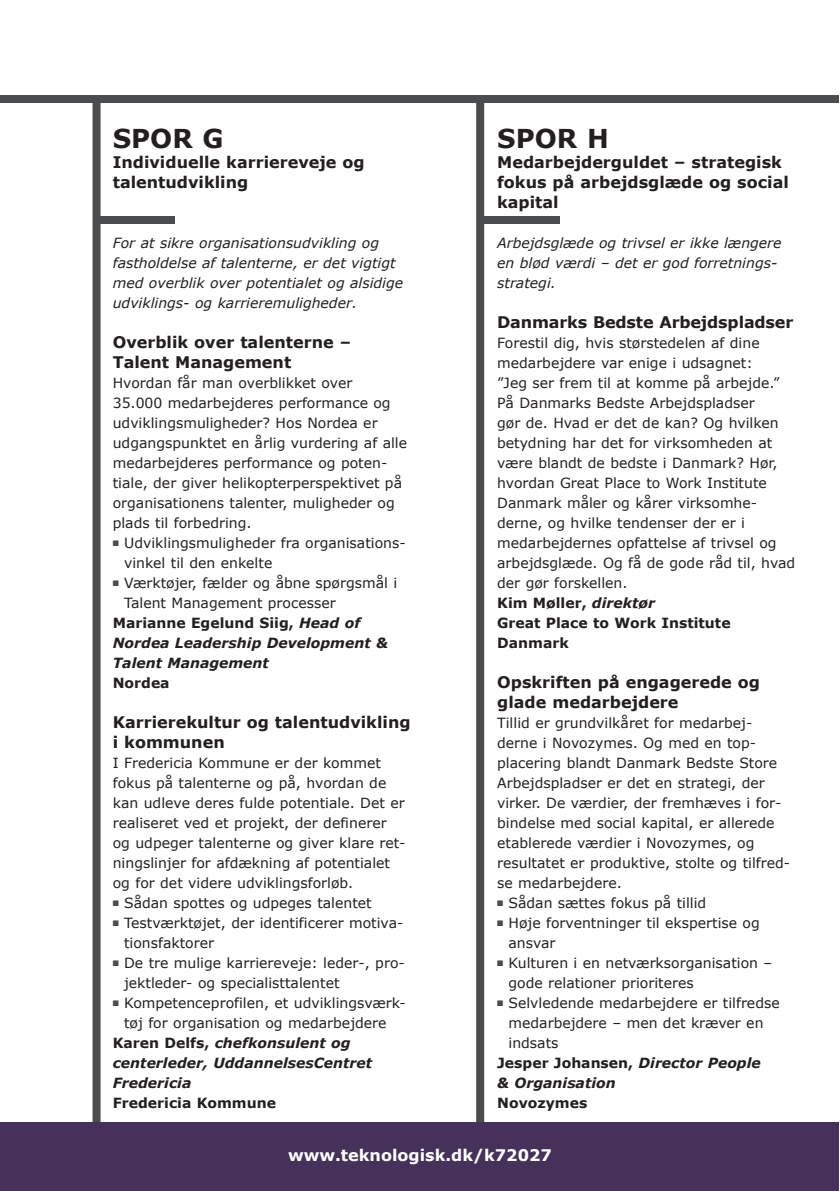
<style>
.page{position:relative;width:840px;height:1191px;background:#fff}
.page>*{position:absolute;margin:0;border:0;box-sizing:border-box;transform-origin:0 0}
.t1{font:700 26px "Verdana";color:#231f20}
.t2{font:700 16px/20px "Verdana";color:#231f20}
.t3{font:700 16px "Verdana";color:#fff}
.t4{font:14px/20px "Verdana";color:#231f20}
.t5{font:italic 14px/20px "Verdana";color:#231f20}
.t6{font:italic 700 14px "Verdana";color:#231f20}
.t7{font:700 14px "Verdana";color:#231f20}
.s1{color:#4b4c4d}
.s2{font-style:italic}
.s3{font-style:normal}
.s4{font-weight:700}
.s5{font-weight:700;font-style:italic}
</style>
<div class="page">
<div style="left:476px;top:102px;width:8px;height:1021px;background:#4b4c4d"></div>
<div style="left:92px;top:102px;width:8px;height:1021px;background:#4b4c4d"></div>
<div style="left:95px;top:216px;width:80px;height:7px;background:#4b4c4d"></div>
<div style="left:480px;top:216px;width:79px;height:7px;background:#4b4c4d"></div>
<div style="left:0;top:1123px;width:838px;height:68px;background:#46315a"></div>
<div style="left:0;top:95px;width:838px;height:7px;background:#4b4c4d"></div>
<h1 class="t1" style="left:113px;top:122px;width:112px">SPoR G</h1>
<p class="t2" style="left:113px;top:152px;width:253px">individuelle karriereveje og talentudvikling</p>
<p class="t5" style="left:113px;top:232px;width:292px">For at sikre organisationsudvikling og fastholdelse af talenterne, er det vigtigt med overblik over potentialet og alsidige udviklings- og karrieremuligheder.</p>
<p class="t2" style="left:113px;top:332px;width:240px">overblik over talenterne –<br>Talent Management</p>
<p class="t4" style="left:113px;top:372px;width:296px">hvordan får man overblikket over<br>35.000 medarbejderes performance og udviklingsmuligheder? hos Nordea er udgangspunktet en årlig vurdering af alle medarbejderes performance og poten&shy;tiale, der giver helikopterperspektivet på organisationens talenter, muligheder og plads til forbedring.</p>
<p class="t4" style="left:124px;top:532px;width:283px;text-indent:-11px"><span class="s1">■</span> udviklingsmuligheder fra organisations&shy;vinkel til den enkelte</p>
<p class="t4" style="left:113px;top:572px;width:286px"><span class="s1">■</span> Værktøjer, fælder og åbne spørgsmål i</p>
<p class="t4" style="left:124px;top:592px;width:213px">Talent management processer</p>
<p class="t7" style="left:113px;top:614px;width:249px">Marianne egelund Siig, <span class="s2">Head of</span></p>
<p class="t6" style="left:113px;top:634px;width:277px">Nordea Leadership Development &amp;</p>
<p class="t6" style="left:113px;top:654px;width:158px">Talent Management</p>
<p class="t7" style="left:113px;top:674px;width:58px">Nordea</p>
<p class="t2" style="left:113px;top:712px;width:299px">karrierekultur og talentudvikling i kommunen</p>
<p class="t4" style="left:113px;top:752px;width:294px">I Fredericia Kommune er der kommet fokus på talenterne og på, hvordan de kan udleve deres fulde potentiale. det er realiseret ved et projekt, der definerer og udpeger talenterne og giver klare ret&shy;ningslinjer for afdækning af potentialet og for det videre udviklingsforløb.</p>
<p class="t4" style="left:113px;top:892px;width:260px"><span class="s1">■</span> sådan spottes og udpeges talentet</p>
<p class="t4" style="left:124px;top:912px;width:281px;text-indent:-11px"><span class="s1">■</span> Testværktøjet, der identificerer motiva&shy;tionsfaktorer</p>
<p class="t4" style="left:124px;top:952px;width:282px;text-indent:-11px"><span class="s1">■</span> de tre mulige karriereveje: leder-, pro&shy;jektleder- og specialisttalentet</p>
<p class="t4" style="left:113px;top:992px;width:294px"><span class="s1">■</span> Kompetenceprofilen, et udviklingsværk-</p>
<p class="t4" style="left:124px;top:1012px;width:264px">tøj for organisation og medarbejdere</p>
<p class="t6" style="left:113px;top:1034px;width:239px"><span class="s3">karen Delfs,</span> chefkonsulent og</p>
<p class="t6" style="left:113px;top:1054px;width:261px">centerleder, UddannelsesCentret</p>
<p class="t6" style="left:113px;top:1074px;width:80px">Fredericia</p>
<p class="t7" style="left:113px;top:1094px;width:165px">fredericia kommune</p>
<h1 class="t1" style="left:497px;top:122px;width:113px">SPoR H</h1>
<p class="t2" style="left:497px;top:152px;width:293px">Medarbejderguldet – strategisk fokus på arbejdsglæde og social kapital</p>
<p class="t5" style="left:497px;top:232px;width:286px">Arbejdsglæde og trivsel er ikke længere en blød værdi – det er god forretnings&shy;strategi.</p>
<p class="t2" style="left:497px;top:312px;width:297px">Danmarks Bedste Arbejdspladser</p>
<p class="t4" style="left:497px;top:332px;width:299px">Forestil dig, hvis størstedelen af dine medarbejdere var enige i udsagnet:<br>”jeg ser frem til at komme på arbejde.”<br>På danmarks Bedste Arbejdspladser<br>gør de. hvad er det de kan? og hvilken betydning har det for virksomheden at være blandt de bedste i danmark? hør, hvordan Great Place to Work Institute danmark måler og kårer virksomhe&shy;derne, og hvilke tendenser der er i medarbejdernes opfattelse af trivsel og arbejdsglæde. og få de gode råd til, hvad der gør forskellen.<br><span class="s4">kim Møller,</span> <span class="s5">direktør<br></span><span class="s4">Great Place to Work institute<br>Danmark</span></p>
<p class="t2" style="left:497px;top:672px;width:264px">opskriften på engagerede og glade medarbejdere</p>
<p class="t4" style="left:497px;top:712px;width:294px">Tillid er grundvilkåret for medarbej&shy;derne i Novozymes. og med en top&shy;placering blandt danmark Bedste store Arbejdspladser er det en strategi, der virker. de værdier, der fremhæves i for&shy;bindelse med social kapital, er allerede etablerede værdier i Novozymes, og resultatet er produktive, stolte og tilfred&shy;se medarbejdere.</p>
<p class="t4" style="left:497px;top:892px;width:210px"><span class="s1">■</span> sådan sættes fokus på tillid</p>
<p class="t4" style="left:508px;top:912px;width:253px;text-indent:-11px"><span class="s1">■</span> høje forventninger til ekspertise og ansvar</p>
<p class="t4" style="left:508px;top:952px;width:265px;text-indent:-11px"><span class="s1">■</span> Kulturen i en netværksorganisation – gode relationer prioriteres</p>
<p class="t4" style="left:497px;top:992px;width:284px"><span class="s1">■</span> selvledende medarbejdere er tilfredse</p>
<p class="t4" style="left:508px;top:1012px;width:256px">medarbejdere – men det kræver en</p>
<p class="t4" style="left:508px;top:1032px;width:51px">indsats</p>
<p class="t7" style="left:497px;top:1054px;width:265px">Jesper Johansen, <span class="s2">Director People</span></p>
<p class="t6" style="left:497px;top:1074px;width:120px">&amp; Organisation</p>
<p class="t7" style="left:497px;top:1094px;width:92px">Novozymes</p>
<p class="t3" style="left:288px;top:1145px;width:265px">www.teknologisk.dk/k72027</p>
</div>
